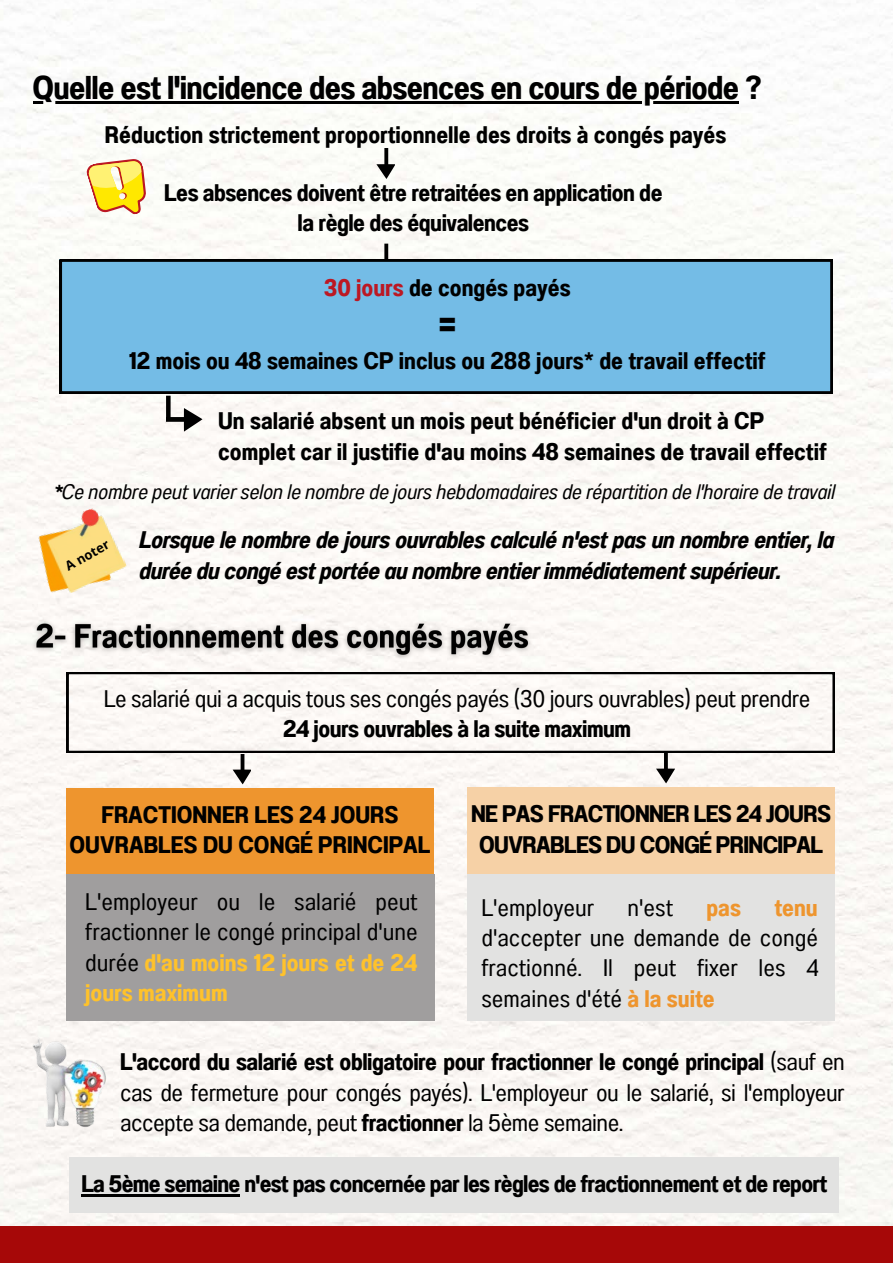
<style>
.page{position:relative;width:893px;height:1264px;background:#fff}
.page>*{position:absolute;margin:0;border:0;box-sizing:border-box;transform-origin:0 0}
.t1{font:45px "Anantason Bold Wd 75";color:#000}
.t2{font:33px "Anantason Bold Wd 75";letter-spacing:-.02em;color:#000}
.t3{font:24px/30.3px "Anantason Bold Wd 75";letter-spacing:-.02em;color:#000;text-align:center}
.t4{font:24px/30.3px "Anantason Bold Wd 75";color:#000;text-align:center}
.t5{font:24px/30.3px "Anantason Wd 75";letter-spacing:-.02em;color:#000}
.t6{font:24px/30.3px "Anantason Bold Wd 75 It";letter-spacing:-.02em;color:#000}
.t7{font:24px/30.3px "Anantason Wd 75";color:#000}
.t8{font:24px/30.3px "Anantason Bold Wd 75";color:#ffc22b}
.t9{font:24px "Anantason Bold Wd 75";color:#ee952e}
.t10{font:21px "Anantason Wd 75 It";letter-spacing:-.015em;color:#000}
.t11{font:700 13.05px "Open Sans";color:#000}
.s1{color:#bc1823}
.s2{font-family:"Anantason Bold Wd 75";font-size:21.75px}
.s3{font-family:"Anantason Wd 75";color:#000}
.s4{font-family:"Anantason Bold Wd 75";color:#ee952e}
.s5{font-family:"Anantason Wd 75"}
.s6{font-family:"Anantason Bold Wd 75"}
</style>
<div class="page">
<div style="left:0;top:0;width:892px;height:1225px;background:#fbfaf6"></div>
<div style="left:0;top:1225px;width:892px;height:37px;background:#a60808"></div>
<img style="left:30px;top:504px;width:99px;height:92px">
<div style="left:69px;top:1157px;width:769px;height:55px;background:#e2e2e1"></div>
<hr style="left:81px;top:1194px;width:159px;height:2px;background:#000">
<img style="left:3px;top:1033px;width:131px;height:97px">
<svg style="left:656px;top:753px;width:18px;height:30px"></svg>
<svg style="left:67px;top:672px;width:767px;height:81px"></svg>
<svg style="left:233px;top:754px;width:17px;height:30px"></svg>
<div style="left:467px;top:787px;width:367px;height:86px;background:#f6d1a6"></div>
<div style="left:467px;top:874px;width:367px;height:146px;background:#e2e2e1"></div>
<div style="left:67px;top:788px;width:366px;height:86px;background:#ee952e"></div>
<div style="left:67px;top:874px;width:367px;height:146px;background:#a09e9e"></div>
<hr style="left:33px;top:101px;width:705px;height:2px;background:#000">
<svg style="left:376px;top:149px;width:18px;height:30px"></svg>
<svg style="left:84px;top:150px;width:72px;height:75px"></svg>
<svg style="left:376px;top:244px;width:19px;height:15px"></svg>
<div style="left:60px;top:259px;width:772px;height:134px;background:#74bce6"></div>
<svg style="left:157px;top:396px;width:45px;height:35px"></svg>
<img style="left:27px;top:596px;width:518px;height:86px">
<h2 class="t2" style="left:33px;top:68px;width:730px">Quelle est l'incidence des absences en cours de période ?</h2>
<p class="t4" style="left:105px;top:119px;width:623px">Réduction strictement proportionnelle des droits à congés payés</p>
<p class="t3" style="left:164px;top:177px;width:499px">Les absences doivent être retraitées en application de la règle des équivalences</p>
<p class="t4" style="left:324px;top:273px;width:248px"><span class="s1">30 jours</span> de congés payés</p>
<h1 class="t1" style="left:438px;top:296px;width:19px">=</h1>
<p class="t4" style="left:129px;top:346px;width:638px">12 mois ou 48 semaines CP inclus ou 288 jours* de travail effectif</p>
<p class="t4" style="left:218px;top:406px;width:610px;text-align:left">Un salarié absent un mois peut bénéficier d'un droit à CP complet car il justifie d'au moins 48 semaines de travail effectif</p>
<p class="t10" style="left:55px;top:479px;width:780px"><span class="s2">*</span>Ce nombre peut varier selon le nombre de jours hebdomadaires de répartition de l'horaire de travail</p>
<p class="t11" style="left:62px;top:558px;width:50px;rotate:-29deg">A noter</p>
<p class="t6" style="left:138px;top:525px;width:696px">Lorsque le nombre de jours ouvrables calculé n'est pas un nombre entier, la durée du congé est portée au nombre entier immédiatement supérieur.</p>
<p class="t5" style="left:104px;top:683px;width:708px">Le salarié qui a acquis tous ses congés payés (30 jours ouvrables) peut prendre</p>
<p class="t3" style="left:283px;top:713px;width:350px">24 jours ouvrables à la suite maximum</p>
<p class="t4" style="left:70px;top:799px;width:362px">FRACTIONNER LES 24 JOURS<br>OUVRABLES DU CONGÉ PRINCIPAL</p>
<p class="t7" style="left:85px;top:886px;width:334px">L'employeur ou le salarié peut fractionner le congé principal d'une</p>
<p class="t8" style="left:85px;top:947px;width:333px"><span class="s3">durée</span> d'au moins 12 jours et de 24 jours maximum</p>
<p class="t3" style="left:471px;top:799px;width:361px">NE PAS FRACTIONNER LES 24 JOURS<br>OUVRABLES DU CONGÉ PRINCIPAL</p>
<p class="t7" style="left:481px;top:892px;width:114px">L'employeur</p>
<p class="t5" style="left:627px;top:892px;width:47px">n'est</p>
<p class="t9" style="left:706px;top:893px;width:36px">pas</p>
<p class="t9" style="left:774px;top:893px;width:45px">tenu</p>
<p class="t5" style="left:481px;top:922px;width:338px;text-align:justify">d'accepter une demande de congé fractionné. Il peut fixer les 4 semaines d'été <span class="s4">à la suite</span></p>
<p class="t3" style="left:120px;top:1046px;width:726px">L'accord du salarié est obligatoire pour fractionner le congé principal <span class="s5">(sauf en</span></p>
<p class="t5" style="left:120px;top:1077px;width:725px">cas de fermeture pour congés payés). L'employeur ou le salarié, si l'employeur accepte sa demande, peut <span class="s6">fractionner</span> la 5ème semaine.</p>
<p class="t3" style="left:81px;top:1168px;width:747px">La 5ème semaine n'est pas concernée par les règles de fractionnement et de report</p>
</div>
